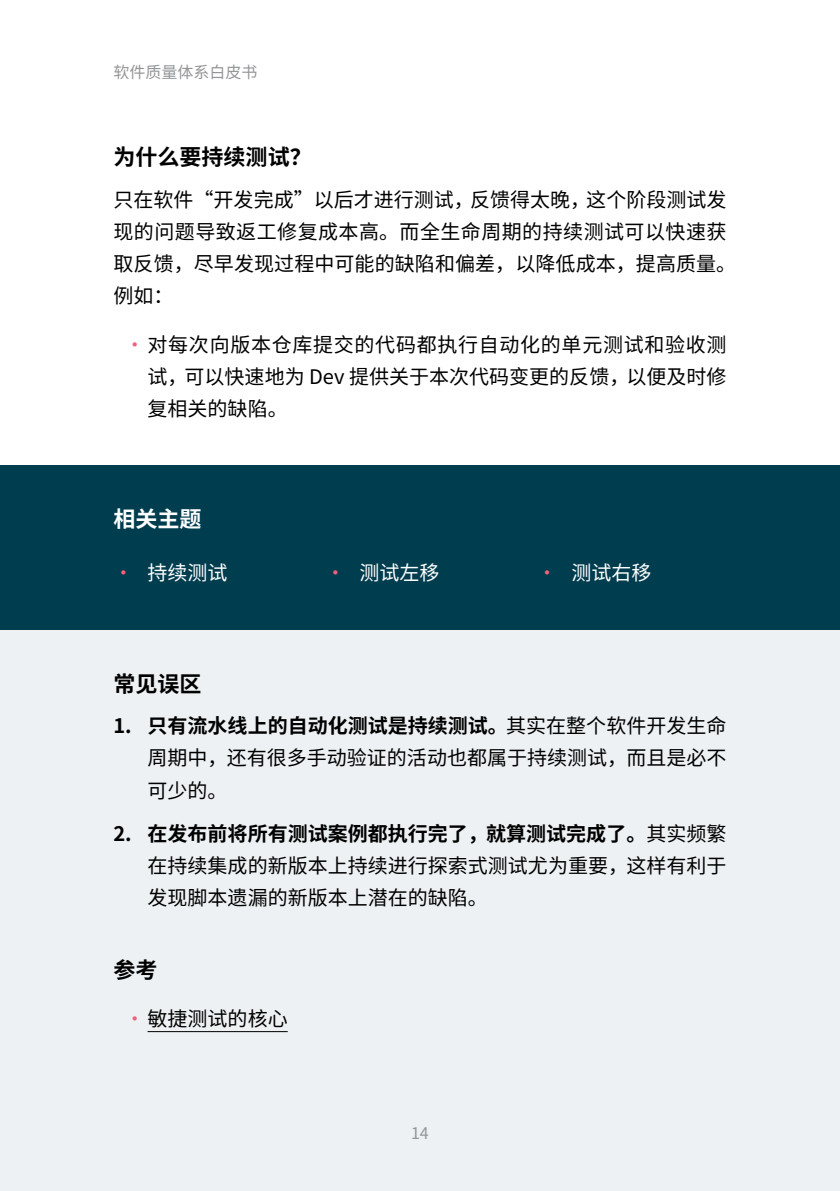
<style>
.page{position:relative;width:840px;height:1191px;background:#fff}
.page>*{position:absolute;margin:0;border:0;box-sizing:border-box;transform-origin:0 0}
.H4_TW_CN{font:700 22px "Noto Sans SC";color:#000}
.H4_TW_CN-2{font:700 22px "Noto Sans SC";color:#fff}
.Paragraph_TW_CN{font:20px/32px "Noto Sans SC";color:#000;text-align:justify}
.t1{font:20px "Noto Sans SC";color:#fff}
.Running_header_TW_CN{font:16px "Noto Sans SC";color:#939598}
.s1{color:#f2617a}
.s2{font-weight:700}
</style>
<div class="page">
<div style="left:0;top:465px;width:839px;height:165px;background:#003d4f"></div>
<div style="left:0;top:630px;width:839px;height:561px;background:#edf1f3"></div>
<hr style="left:147px;top:1031px;width:140px;height:1px;background:#000">
<p class="Running_header_TW_CN" style="left:113px;top:64px;width:145px">软件质量体系白皮书</p>
<h4 class="H4_TW_CN" style="left:113px;top:145px;width:199px">为什么要持续测试？</h4>
<p class="Paragraph_TW_CN" style="left:113px;top:184px;width:624px;text-align:left">只在软件“开发完成”以后才进行测试，反馈得太晚，这个阶段测试发现的问题导致返工修复成本高。而全生命周期的持续测试可以快速获取反馈，尽早发现过程中可能的缺陷和偏差，以降低成本，提高质量。例如：</p>
<p class="Paragraph_TW_CN" style="left:147px;top:329px;width:580px;text-indent:-23px"><span class="s1">•</span>对每次向版本仓库提交的代码都执行自动化的单元测试和验收测试，可以快速地为 Dev 提供关于本次代码变更的反馈，以便及时修复相关的缺陷。</p>
<h4 class="H4_TW_CN-2" style="left:113px;top:507px;width:89px">相关主题</h4>
<p class="t1" style="left:113px;top:561px;width:116px"><span class="s1">•</span> 持续测试</p>
<p class="t1" style="left:325px;top:561px;width:116px"><span class="s1">•</span> 测试左移</p>
<p class="t1" style="left:537px;top:561px;width:116px"><span class="s1">•</span> 测试右移</p>
<h4 class="H4_TW_CN" style="left:113px;top:671px;width:89px">常见误区</h4>
<p class="Paragraph_TW_CN" style="left:147px;top:710px;width:580px;text-indent:-34px"><span class="s2">1. 只有流水线上的自动化测试是持续测试。</span>其实在整个软件开发生命周期中，还有很多手动验证的活动也都属于持续测试，而且是必不可少的。</p>
<p class="Paragraph_TW_CN" style="left:147px;top:818px;width:580px;text-indent:-34px"><span class="s2">2. 在发布前将所有测试案例都执行完了，就算测试完成了。</span>其实频繁在持续集成的新版本上持续进行探索式测试尤为重要，这样有利于发现脚本遗漏的新版本上潜在的缺陷。</p>
<h4 class="H4_TW_CN" style="left:113px;top:958px;width:45px">参考</h4>
<p class="Paragraph_TW_CN" style="left:125px;top:1002px;width:164px"><span class="s1">•</span>敏捷测试的核心</p>
<p class="Running_header_TW_CN" style="left:411px;top:1124px;width:19px">14</p>
</div>
